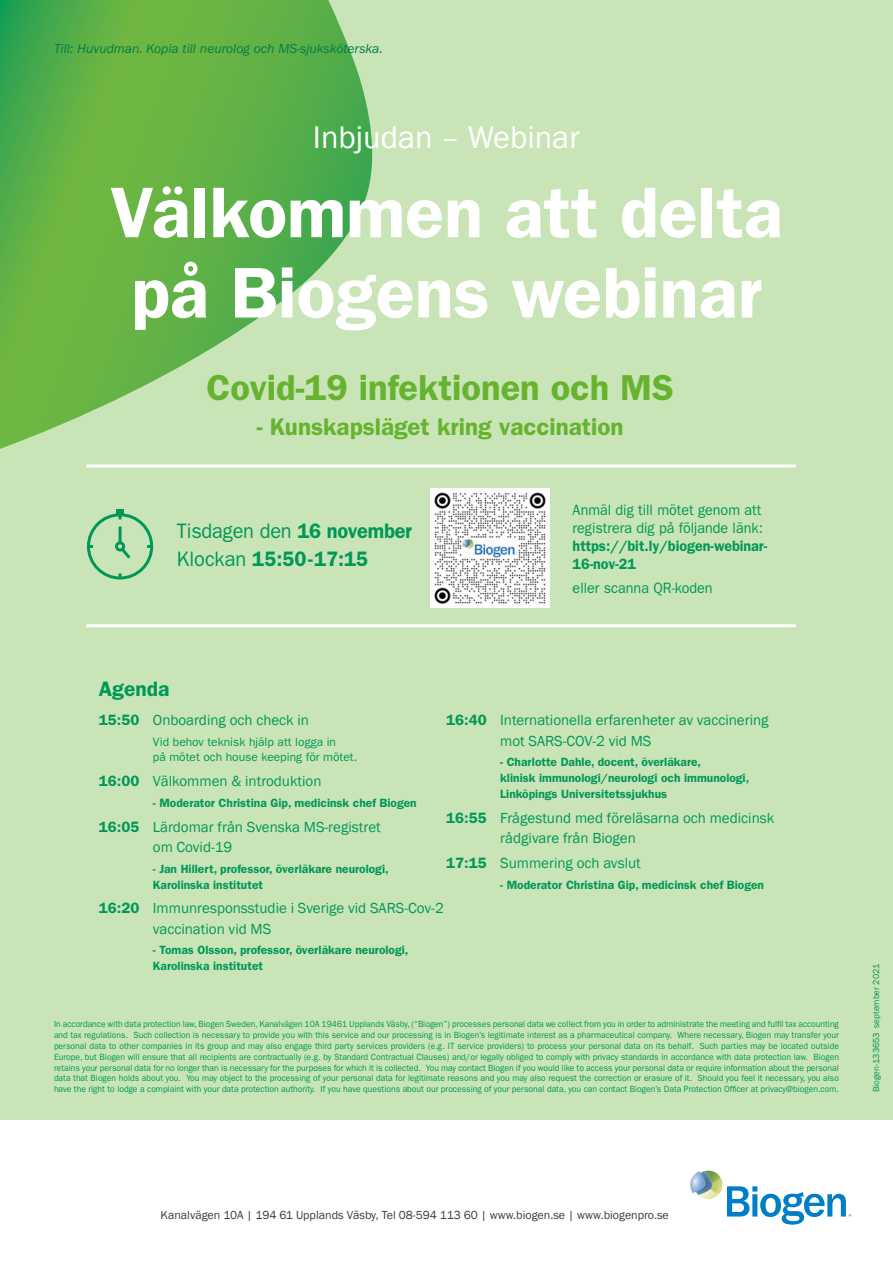
<style>
.page{position:relative;width:893px;height:1263px;background:#fff}
.page>*{position:absolute;margin:0;border:0;box-sizing:border-box;transform-origin:0 0}
.t1{font:600 72px/80.2px "ITC Franklin Gothic Std";color:#fff}
.t2{font:600 36.15px "ITC Franklin Gothic Std";color:#65b32e}
.t3{font:32.25px "Franklin Gothic";color:#fff}
.t4{font:600 24.15px "ITC Franklin Gothic Std";color:#65b32e}
.t5{font:600 21px/28.5px "ITC Franklin Gothic Std";color:#009857;scale:.95 1}
.t6{font:600 21px "ITC Franklin Gothic Std";color:#009857}
.t7{font:15px/20.5px "Franklin Gothic";color:#009857}
.t8{font:15px/18px "ITC Franklin Gothic Std";color:#009857;scale:.95 1}
.t9{font:600 15px/18px "ITC Franklin Gothic Std";color:#009857;scale:.95 1}
.t10{font:italic 13.5px "ITC Franklin Gothic Std";color:#007e47}
.t11{font:600 12px/15.8px "ITC Franklin Gothic Std";color:#009857}
.t12{font:12px "Franklin Gothic";color:#3c3c3b}
.t13{font:12px/15.8px "ITC Franklin Gothic Std";color:#009857}
.t14{font:9px/10.8px "ITC Franklin Gothic Std";color:#009857;text-align:justify;scale:.95 1}
.t15{font:9px "Franklin Gothic";color:#009857}
.s1{font-weight:400}
.s2{font-family:"ITC Franklin Gothic Std";font-weight:600}
</style>
<div class="page">
<div style="left:0;top:0;width:893px;height:1119px;background:#c9e4b6"></div>
<svg style="left:0;top:0;width:372px;height:449px"></svg>
<hr style="left:86px;top:464px;width:710px;height:3px;background:#fff">
<hr style="left:86px;top:624px;width:710px;height:3px;background:#fff">
<svg style="left:690px;top:1170px;width:161px;height:54px"></svg>
<div style="left:87px;top:513px;width:66px;height:66px;border:3px solid #009857;border-radius:50%"></div>
<div style="left:116px;top:509px;width:8px;height:5px;background:#009857"></div>
<svg style="left:119px;top:515px;width:3px;height:4px"></svg>
<svg style="left:119px;top:573px;width:3px;height:4px"></svg>
<hr style="left:119px;top:526px;width:3px;height:16px;background:#009857">
<svg style="left:118px;top:546px;width:13px;height:13px"></svg>
<div style="left:115px;top:541px;width:10px;height:10px;border:3px solid #009857;border-radius:50%"></div>
<svg style="left:89px;top:545px;width:4px;height:3px"></svg>
<svg style="left:147px;top:545px;width:4px;height:3px"></svg>
<img style="left:430px;top:488px;width:119px;height:119px">
<h3 class="t10" style="left:54px;top:41px;width:330px">Till: Huvudman. Kopia till neurolog och MS-sjuksköterska.</h3>
<h3 class="t3" style="left:313px;top:117px;width:269px">Inbjudan – Webinar</h3>
<h1 class="t1" style="left:110px;top:172px;width:674px">Välkommen att delta på Biogens webinar</h1>
<h2 class="t2" style="left:206px;top:366px;width:469px">Covid-19 infektionen och MS</h2>
<h3 class="t4" style="left:257px;top:412px;width:368px">- Kunskapsläget kring vaccination</h3>
<h3 class="t5" style="left:177px;top:516px;width:249px"><span class="s1">Tisdagen den</span> 16 november<br><span class="s1">Klockan</span> 15:50-17:15</h3>
<h3 class="t8" style="left:573px;top:501px;width:202px">Anmäl dig till mötet genom att registrera dig på följande länk:</h3>
<h3 class="t9" style="left:573px;top:537px;width:206px">https://bit.ly/biogen-webinar-<br>16-nov-21</h3>
<h3 class="t8" style="left:573px;top:579px;width:149px">eller scanna QR-koden</h3>
<h3 class="t6" style="left:99px;top:676px;width:72px">Agenda</h3>
<h3 class="t7" style="left:99px;top:710px;width:212px"><span class="s2">15:50</span> Onboarding och check in</h3>
<h3 class="t13" style="left:153px;top:734px;width:206px">Vid behov teknisk hjälp att logga in<br>på mötet och house keeping för mötet.</h3>
<h3 class="t7" style="left:99px;top:771px;width:224px"><span class="s2">16:00</span> Välkommen &amp; introduktion</h3>
<h3 class="t11" style="left:153px;top:795px;width:265px">- Moderator Christina Gip, medicinsk chef Biogen</h3>
<h3 class="t7" style="left:153px;top:817px;width:229px;text-indent:-54px"><span class="s2">16:05</span> Lärdomar från Svenska MS-registret om Covid-19</h3>
<h3 class="t11" style="left:153px;top:861px;width:237px">- Jan Hillert, professor, överläkare neurologi,<br>Karolinska institutet</h3>
<h3 class="t7" style="left:153px;top:898px;width:292px;text-indent:-54px"><span class="s2">16:20</span> Immunresponsstudie i Sverige vid SARS-Cov-2 vaccination vid MS</h3>
<h3 class="t11" style="left:153px;top:942px;width:257px">- Tomas Olsson, professor, överläkare neurologi,<br>Karolinska institutet</h3>
<h3 class="t7" style="left:500px;top:710px;width:270px;text-indent:-54px"><span class="s2">16:40</span> Internationella erfarenheter av vaccinering mot SARS-COV-2 vid MS</h3>
<h3 class="t11" style="left:500px;top:754px;width:251px">- Charlotte Dahle, docent, överläkare,<br>klinisk immunologi/neurologi och immunologi,<br>Linköpings Universitetssjukhus</h3>
<h3 class="t7" style="left:500px;top:808px;width:276px;text-indent:-54px"><span class="s2">16:55</span> Frågestund med föreläsarna och medicinsk rådgivare från Biogen</h3>
<h3 class="t7" style="left:446px;top:853px;width:196px"><span class="s2">17:15</span> Summering och avslut</h3>
<h3 class="t11" style="left:500px;top:877px;width:265px">- Moderator Christina Gip, medicinsk chef Biogen</h3>
<p class="t14" style="left:54px;top:1019px;width:828px">In accordance with data protection law, Biogen Sweden, Kanalvägen 10A 19461 Upplands Väsby, (“Biogen”) processes personal data we collect from you in order to administrate the meeting and fulfil tax accounting and tax regulations. Such collection is necessary to provide you with this service and our processing is in Biogen’s legitimate interest as a pharmaceutical company. Where necessary, Biogen may transfer your personal data to other companies in its group and may also engage third party services providers (e.g. IT service providers) to process your personal data on its behalf. Such parties may be located outside Europe, but Biogen will ensure that all recipients are contractually (e.g. by Standard Contractual Clauses) and/or legally obliged to comply with privacy standards in accordance with data protection law. Biogen retains your personal data for no longer than is necessary for the purposes for which it is collected. You may contact Biogen if you would like to access your personal data or require information about the personal data that Biogen holds about you. You may object to the processing of your personal data for legitimate reasons and you may also request the correction or erasure of it. Should you feel it necessary, you also have the right to lodge a complaint with your data protection authority. If you have questions about our processing of your personal data, you can contact Biogen’s Data Protection Officer at privacy@biogen.com.</p>
<p class="t15" style="left:871px;top:1092px;width:130px;rotate:-90deg">Biogen-133653 september 2021</p>
<h3 class="t12" style="left:161px;top:1207px;width:510px">Kanalvägen 10A | 194 61 Upplands Väsby, Tel 08-594 113 60 | www.biogen.se | www.biogenpro.se</h3>
</div>
